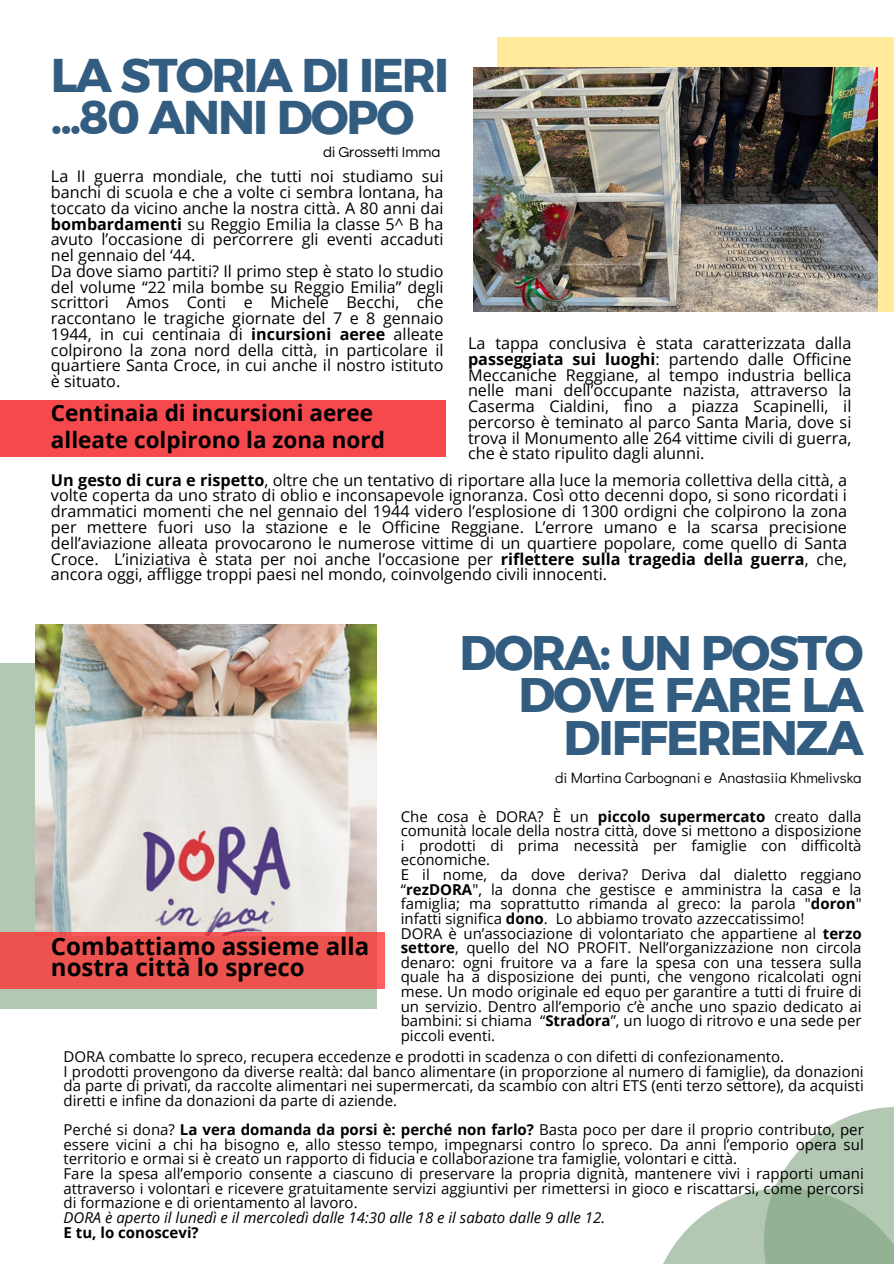
<style>
.page{position:relative;width:894px;height:1264px;background:#fff}
.page>*{position:absolute;margin:0;border:0;box-sizing:border-box;transform-origin:0 0}
.t1{font:48.3px/42.8px "Kief Montaser Bold";letter-spacing:-.045em;color:#335d80;text-align:right}
.t2{font:47.1px/41.7px "Kief Montaser Bold";letter-spacing:-.045em;color:#335d80}
.t3{font:700 24px/21.3px "Open Sans";color:#000}
.t4{font:700 22.5px/27px "Open Sans";color:#000}
.t5{font:16.2px/15.8px "Open Sans";color:#000;text-align:justify}
.t6{font:15px/14.7px "Open Sans";color:#000;text-align:justify}
.t7{font:italic 15px "Open Sans";color:#000}
.t8{font:15px "Didact Gothic";color:#000}
.t9{font:700 15px "Open Sans";color:#000}
.t10{font:15px "Questrial";color:#000}
.s1{font-weight:700}
</style>
<div class="page">
<svg style="left:497px;top:37px;width:396px;height:275px;fill:#ffeb9b"></svg>
<img style="left:473px;top:68px;width:404px;height:244px">
<div style="left:0;top:400px;width:446px;height:56px;background:#f6494e"></div>
<div style="left:0;top:662px;width:376px;height:346px;background:#b2c8b2"></div>
<img style="left:36px;top:624px;width:340px;height:308px">
<div style="left:0;top:932px;width:384px;height:56px;background:#ed534e"></div>
<svg style="left:775px;top:1107px;width:118px;height:80px;fill:#b2c8b2"></svg>
<svg style="left:663px;top:1187px;width:230px;height:76px"></svg>
<p class="t2" style="left:51px;top:54px;width:399px">LA STORIA DI IERI ...80 ANNI DOPO</p>
<p class="t10" style="left:323px;top:145px;width:119px">di Grossetti Imma</p>
<p class="t5" style="left:51px;top:168px;width:394px">La II guerra mondiale, che tutti noi studiamo sui banchi di scuola e che a volte ci sembra lontana, ha toccato da vicino anche la nostra città. A 80 anni dai <span class="s1">bombardamenti</span> su Reggio Emilia la classe 5^ B ha avuto l’occasione di percorrere gli eventi accaduti nel gennaio del ‘44.</p>
<p class="t5" style="left:51px;top:263px;width:394px">Da dove siamo partiti? Il primo step è stato lo studio del volume “22 mila bombe su Reggio Emilia” degli scrittori Amos Conti e Michele Becchi, che raccontano le tragiche giornate del 7 e 8 gennaio 1944, in cui centinaia di <span class="s1">incursioni aeree</span> alleate colpirono la zona nord della città, in particolare il quartiere Santa Croce, in cui anche il nostro istituto è situato.</p>
<h2 class="t4" style="left:51px;top:399px;width:335px">Centinaia di incursioni aeree alleate colpirono la zona nord</h2>
<p class="t5" style="left:468px;top:335px;width:385px">La tappa conclusiva è stata caratterizzata dalla <span class="s1">passeggiata sui luoghi</span>: partendo dalle Officine Meccaniche Reggiane, al tempo industria bellica nelle mani dell’occupante nazista, attraverso la Caserma Cialdini, fino a piazza Scapinelli, il percorso è teminato al parco Santa Maria, dove si trova il Monumento alle 264 vittime civili di guerra, che è stato ripulito dagli alunni.</p>
<p class="t5" style="left:51px;top:471px;width:797px"><span class="s1">Un gesto di cura e rispetto</span>, oltre che un tentativo di riportare alla luce la memoria collettiva della città, a volte coperta da uno strato di oblio e inconsapevole ignoranza. Così otto decenni dopo, si sono ricordati i drammatici momenti che nel gennaio del 1944 videro l’esplosione di 1300 ordigni che colpirono la zona per mettere fuori uso la stazione e le Officine Reggiane. L’errore umano e la scarsa precisione dell’aviazione alleata provocarono le numerose vittime di un quartiere popolare, come quello di Santa Croce. L’iniziativa è stata per noi anche l’occasione per <span class="s1">riflettere sulla tragedia della guerra</span>, che, ancora oggi, affligge troppi paesi nel mondo, coinvolgendo civili innocenti.</p>
<p class="t1" style="left:459px;top:631px;width:405px">DORA: UN POSTO<br>DOVE FARE LA<br>DIFFERENZA</p>
<p class="t8" style="left:555px;top:767px;width:308px">di Martina Carbognani e Anastasiia Khmelivska</p>
<h2 class="t6" style="left:400px;top:808px;width:462px">Che cosa è DORA? È un <span class="s1">piccolo supermercato</span> creato dalla comunità locale della nostra città, dove si mettono a disposizione i prodotti di prima necessità per famiglie con difficoltà economiche.</h2>
<h1 class="t6" style="left:400px;top:866px;width:462px">E il nome, da dove deriva? Deriva dal dialetto reggiano “<span class="s1">rezDORA</span>", la donna che gestisce e amministra la casa e la famiglia; ma soprattutto rimanda al greco: la parola "<span class="s1">doron</span>" infatti significa <span class="s1">dono</span>. Lo abbiamo trovato azzeccatissimo!</h1>
<p class="t6" style="left:400px;top:925px;width:462px">DORA è un’associazione di volontariato che appartiene al <span class="s1">terzo settore</span>, quello del NO PROFIT. Nell’organizzazione non circola denaro: ogni fruitore va a fare la spesa con una tessera sulla quale ha a disposizione dei punti, che vengono ricalcolati ogni mese. Un modo originale ed equo per garantire a tutti di fruire di un servizio. Dentro all’emporio c’è anche uno spazio dedicato ai bambini: si chiama “<span class="s1">Stradora</span>”, un luogo di ritrovo e una sede per piccoli eventi.</p>
<p class="t6" style="left:64px;top:1048px;width:722px">DORA combatte lo spreco, recupera eccedenze e prodotti in scadenza o con difetti di confezionamento.</p>
<p class="t6" style="left:64px;top:1063px;width:801px">I prodotti provengono da diverse realtà: dal banco alimentare (in proporzione al numero di famiglie), da donazioni da parte di privati, da raccolte alimentari nei supermercati, da scambio con altri ETS (enti terzo settore), da acquisti diretti e infine da donazioni da parte di aziende.</p>
<p class="t6" style="left:64px;top:1121px;width:801px">Perché si dona? <span class="s1">La vera domanda da porsi è: perché non farlo?</span> Basta poco per dare il proprio contributo, per essere vicini a chi ha bisogno e, allo stesso tempo, impegnarsi contro lo spreco. Da anni l’emporio opera sul territorio e ormai si è creato un rapporto di fiducia e collaborazione tra famiglie, volontari e città.</p>
<p class="t6" style="left:64px;top:1165px;width:801px">Fare la spesa all’emporio consente a ciascuno di preservare la propria dignità, mantenere vivi i rapporti umani attraverso i volontari e ricevere gratuitamente servizi aggiuntivi per rimettersi in gioco e riscattarsi, come percorsi di formazione e di orientamento al lavoro.</p>
<p class="t7" style="left:64px;top:1206px;width:543px">DORA è aperto il lunedì e il mercoledì dalle 14:30 alle 18 e il sabato dalle 9 alle 12.</p>
<p class="t9" style="left:64px;top:1221px;width:137px">E tu, lo conoscevi?</p>
<p class="t3" style="left:51px;top:935px;width:320px">Combattiamo assieme alla nostra città lo spreco</p>
</div>
